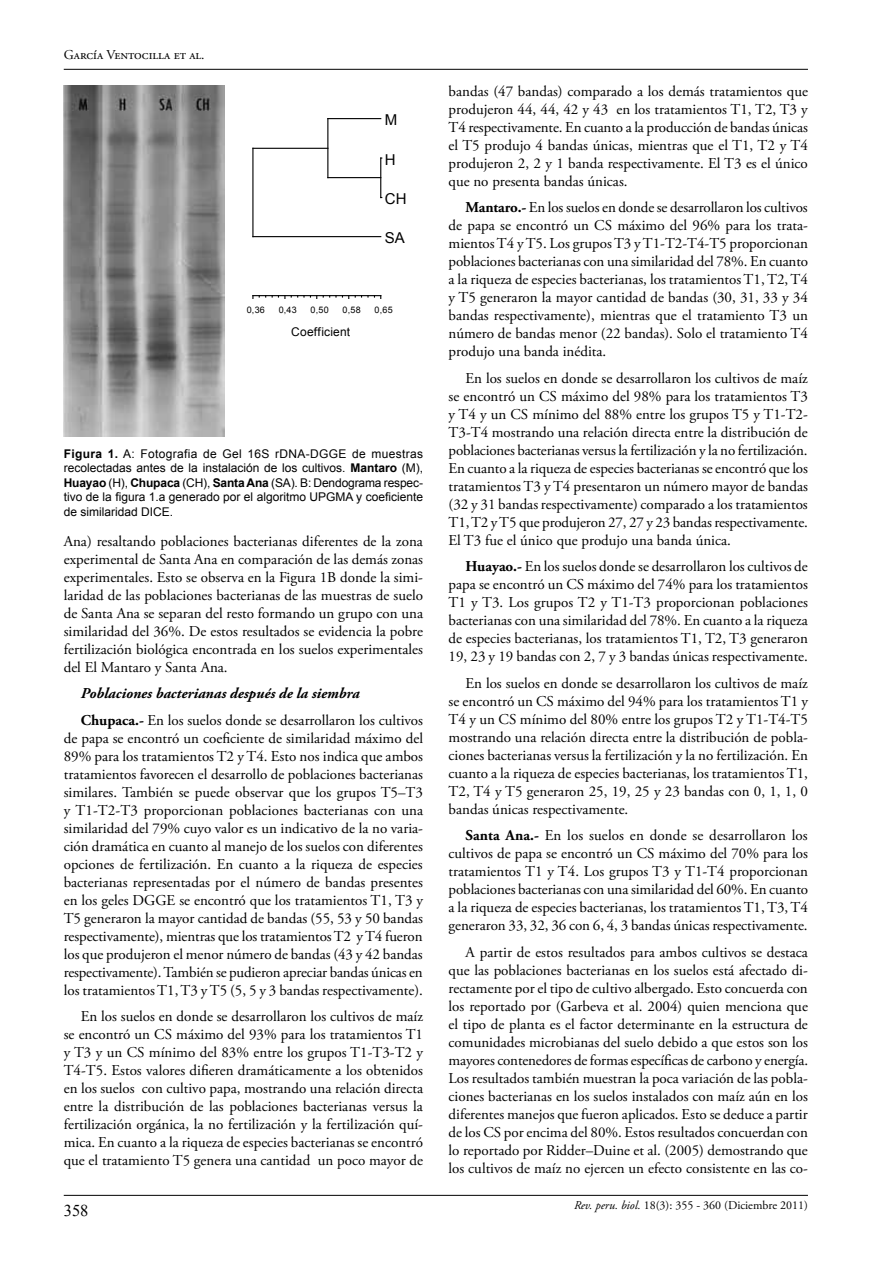
<style>
.page{position:relative;width:893px;height:1263px;background:#fff}
.page>*{position:absolute;margin:0;border:0;box-sizing:border-box;transform-origin:0 0}
.t1{font:16.5px "Times New Roman";color:#000}
.t2{font:15px/18px "Adobe Garamond Pro";color:#000;text-align:justify}
.t3{font:15px "Arial";color:#000}
.t4{font:13.5px "Adobe Garamond Pro";color:#000}
.t5{font:12px/14.4px "Arial";color:#000;text-align:justify}
.t6{font:12px "Adobe Garamond Pro";color:#000}
.t7{font:9px "Arial";letter-spacing:.03em;color:#000}
.s1{font-weight:700}
.s2{font-weight:700;font-style:italic}
.s3{font-style:italic}
</style>
<div class="page">
<hr style="left:64px;top:69px;width:744px;height:1px;background:#000">
<hr style="left:64px;top:1195px;width:744px;height:1px;background:#000">
<img style="left:64px;top:85px;width:160px;height:351px">
<hr style="left:253px;top:295px;width:128px;height:1px;background:#000">
<svg style="left:272px;top:296px;width:13px;height:2px"></svg>
<svg style="left:291px;top:296px;width:26px;height:2px"></svg>
<svg style="left:323px;top:296px;width:26px;height:2px"></svg>
<svg style="left:355px;top:296px;width:26px;height:2px"></svg>
<hr style="left:380px;top:158px;width:1px;height:40px;background:#000">
<hr style="left:328px;top:118px;width:53px;height:1px;background:#000">
<hr style="left:328px;top:177px;width:53px;height:1px;background:#000">
<hr style="left:327px;top:119px;width:1px;height:59px;background:#000">
<hr style="left:253px;top:148px;width:75px;height:1px;background:#000">
<hr style="left:253px;top:236px;width:128px;height:1px;background:#000">
<hr style="left:252px;top:148px;width:1px;height:89px;background:#000">
<p class="t4" style="left:64px;top:46px;width:142px">García Ventocilla et al.</p>
<p class="t3" style="left:385px;top:110px;width:14px">M</p>
<p class="t3" style="left:385px;top:150px;width:12px">H</p>
<p class="t3" style="left:385px;top:189px;width:23px">CH</p>
<p class="t3" style="left:385px;top:228px;width:22px">SA</p>
<p class="t7" style="left:247px;top:304px;width:20px">0,36</p>
<p class="t7" style="left:279px;top:304px;width:20px">0,43</p>
<p class="t7" style="left:311px;top:304px;width:20px">0,50</p>
<p class="t7" style="left:343px;top:304px;width:20px">0,58</p>
<p class="t7" style="left:375px;top:304px;width:20px">0,65</p>
<p class="t5" style="left:291px;top:325px;width:60px">Coefficient</p>
<p class="t5" style="left:64px;top:447px;width:361px"><span class="s1">Figura 1.</span> A: Fotografia de Gel 16S rDNA-DGGE de muestras recolectadas antes de la instalación de los cultivos. <span class="s1">Mantaro</span> (M), <span class="s1">Huayao</span> (H), <span class="s1">Chupaca</span> (CH), <span class="s1">Santa Ana</span> (SA). B: Dendograma respec&shy;tivo de la figura 1.a generado por el algoritmo UPGMA y coeficiente de similaridad DICE.</p>
<p class="t2" style="left:64px;top:533px;width:361px">Ana) resaltando poblaciones bacterianas diferentes de la zona experimental de Santa Ana en comparación de las demás zonas experimentales. Esto se observa en la Figura 1B donde la simi&shy;laridad de las poblaciones bacterianas de las muestras de suelo de Santa Ana se separan del resto formando un grupo con una similaridad del 36%. De estos resultados se evidencia la pobre fertilización biológica encontrada en los suelos experimentales del El Mantaro y Santa Ana.</p>
<p class="t2" style="left:81px;top:681px;width:344px;line-height:26.4px"><span class="s2">Poblaciones bacterianas después de la siembra<br></span><span class="s1">Chupaca.-</span> En los suelos donde se desarrollaron los cultivos</p>
<p class="t2" style="left:64px;top:730px;width:361px">de papa se encontró un coeficiente de similaridad máximo del 89% para los tratamientos T2 y T4. Esto nos indica que ambos tratamientos favorecen el desarrollo de poblaciones bacterianas similares. También se puede observar que los grupos T5–T3 y T1-T2-T3 proporcionan poblaciones bacterianas con una similaridad del 79% cuyo valor es un indicativo de la no varia&shy;ción dramática en cuanto al manejo de los suelos con diferentes opciones de fertilización. En cuanto a la riqueza de especies bacterianas representadas por el número de bandas presentes en los geles DGGE se encontró que los tratamientos T1, T3 y T5 generaron la mayor cantidad de bandas (55, 53 y 50 bandas respectivamente), mientras que los tratamientos T2 y T4 fueron los que produjeron el menor número de bandas (43 y 42 bandas respectivamente). También se pudieron apreciar bandas únicas en los tratamientos T1, T3 y T5 (5, 5 y 3 bandas respectivamente).</p>
<p class="t2" style="left:64px;top:1008px;width:361px;text-indent:17px">En los suelos en donde se desarrollaron los cultivos de maíz se encontró un CS máximo del 93% para los tratamientos T1 y T3 y un CS mínimo del 83% entre los grupos T1-T3-T2 y T4-T5. Estos valores difieren dramáticamente a los obtenidos en los suelos con cultivo papa, mostrando una relación directa entre la distribución de las poblaciones bacterianas versus la fertilización orgánica, la no fertilización y la fertilización quí&shy;mica. En cuanto a la riqueza de especies bacterianas se encontró que el tratamiento T5 genera una cantidad un poco mayor de</p>
<p class="t1" style="left:64px;top:1199px;width:26px">358</p>
<p class="t2" style="left:449px;top:83px;width:361px">bandas (47 bandas) comparado a los demás tratamientos que produjeron 44, 44, 42 y 43 en los tratamientos T1, T2, T3 y T4 respectivamente. En cuanto a la producción de bandas únicas el T5 produjo 4 bandas únicas, mientras que el T1, T2 y T4 produjeron 2, 2 y 1 banda respectivamente. El T3 es el único que no presenta bandas únicas.</p>
<p class="t2" style="left:449px;top:199px;width:361px;text-indent:17px"><span class="s1">Mantaro.-</span> En los suelos en donde se desarrollaron los cultivos de papa se encontró un CS máximo del 96% para los trata&shy;mientos T4 y T5. Los grupos T3 y T1-T2-T4-T5 proporcionan poblaciones bacterianas con una similaridad del 78%. En cuanto a la riqueza de especies bacterianas, los tratamientos T1, T2, T4 y T5 generaron la mayor cantidad de bandas (30, 31, 33 y 34 bandas respectivamente), mientras que el tratamiento T3 un número de bandas menor (22 bandas). Solo el tratamiento T4 produjo una banda inédita.</p>
<p class="t2" style="left:449px;top:370px;width:361px;text-indent:17px">En los suelos en donde se desarrollaron los cultivos de maíz se encontró un CS máximo del 98% para los tratamientos T3 y T4 y un CS mínimo del 88% entre los grupos T5 y T1-T2- T3-T4 mostrando una relación directa entre la distribución de poblaciones bacterianas versus la fertilización y la no fertilización.<br>En cuanto a la riqueza de especies bacterianas se encontró que los tratamientos T3 y T4 presentaron un número mayor de bandas (32 y 31 bandas respectivamente) comparado a los tratamientos T1, T2 y T5 que produjeron 27, 27 y 23 bandas respectivamente.<br>El T3 fue el único que produjo una banda única.</p>
<p class="t2" style="left:449px;top:558px;width:361px;text-indent:17px"><span class="s1">Huayao.-</span> En los suelos donde se desarrollaron los cultivos de papa se encontró un CS máximo del 74% para los tratamientos T1 y T3. Los grupos T2 y T1-T3 proporcionan poblaciones bacterianas con una similaridad del 78%. En cuanto a la riqueza de especies bacterianas, los tratamientos T1, T2, T3 generaron 19, 23 y 19 bandas con 2, 7 y 3 bandas únicas respectivamente.</p>
<p class="t2" style="left:449px;top:675px;width:361px;text-indent:17px">En los suelos en donde se desarrollaron los cultivos de maíz se encontró un CS máximo del 94% para los tratamientos T1 y T4 y un CS mínimo del 80% entre los grupos T2 y T1-T4-T5 mostrando una relación directa entre la distribución de pobla&shy;ciones bacterianas versus la fertilización y la no fertilización. En cuanto a la riqueza de especies bacterianas, los tratamientos T1, T2, T4 y T5 generaron 25, 19, 25 y 23 bandas con 0, 1, 1, 0 bandas únicas respectivamente.</p>
<p class="t2" style="left:449px;top:827px;width:361px;text-indent:17px"><span class="s1">Santa Ana.-</span> En los suelos en donde se desarrollaron los cultivos de papa se encontró un CS máximo del 70% para los tratamientos T1 y T4. Los grupos T3 y T1-T4 proporcionan poblaciones bacterianas con una similaridad del 60%. En cuanto a la riqueza de especies bacterianas, los tratamientos T1, T3, T4 generaron 33, 32, 36 con 6, 4, 3 bandas únicas respectivamente.</p>
<p class="t2" style="left:449px;top:944px;width:361px;text-indent:17px">A partir de estos resultados para ambos cultivos se destaca que las poblaciones bacterianas en los suelos está afectado di&shy;rectamente por el tipo de cultivo albergado. Esto concuerda con los reportado por (Garbeva et al. 2004) quien menciona que el tipo de planta es el factor determinante en la estructura de comunidades microbianas del suelo debido a que estos son los mayores contenedores de formas específicas de carbono y energía.<br>Los resultados también muestran la poca variación de las pobla&shy;ciones bacterianas en los suelos instalados con maíz aún en los diferentes manejos que fueron aplicados. Esto se deduce a partir de los CS por encima del 80%. Estos resultados concuerdan con lo reportado por Ridder–Duine et al. (2005) demostrando que los cultivos de maíz no ejercen un efecto consistente en las co-</p>
<p class="t6" style="left:574px;top:1198px;width:235px"><span class="s3">Rev. peru. biol.</span> 18(3): 355 - 360 (Diciembre 2011)</p>
</div>
